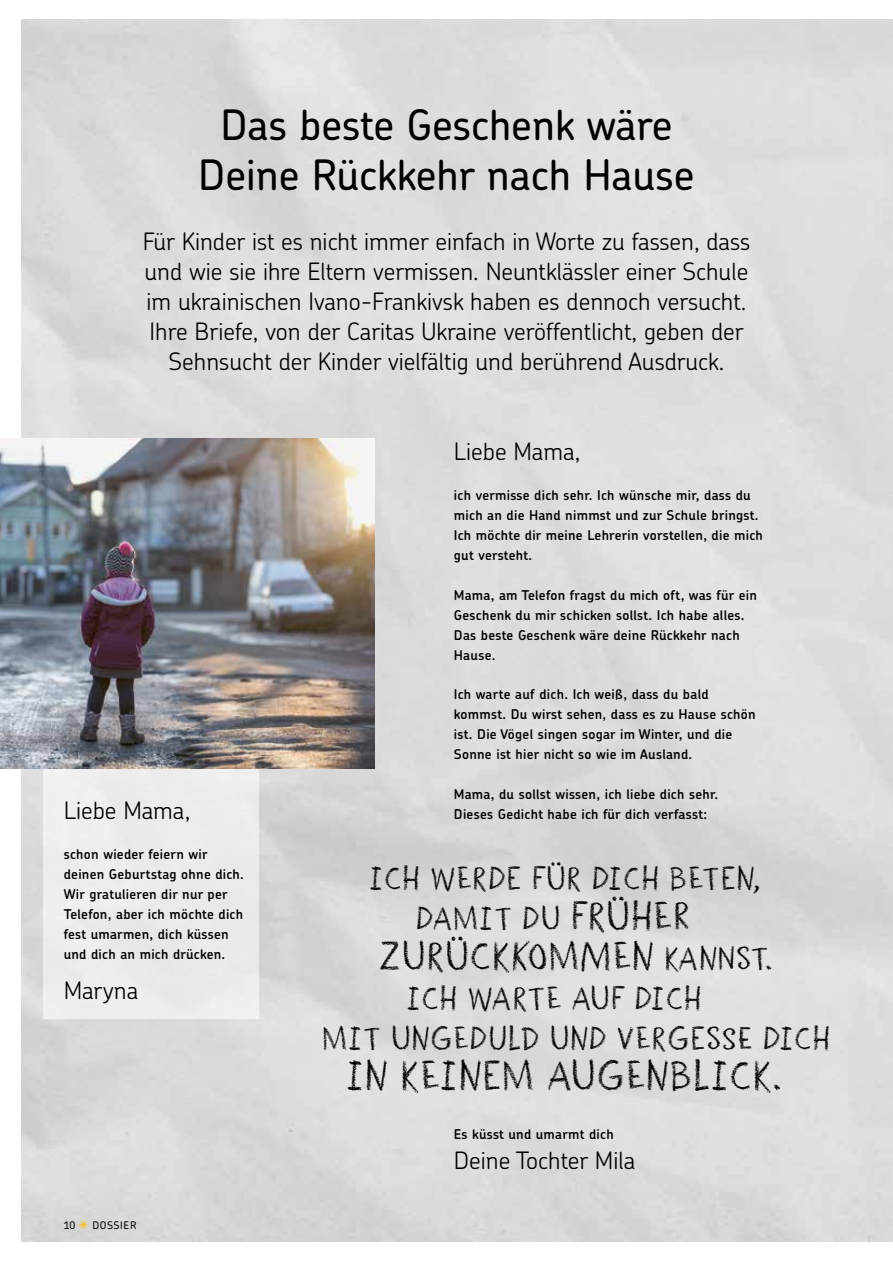
<style>
.page{position:relative;width:893px;height:1263px;background:#fff}
.page>*{position:absolute;margin:0;border:0;box-sizing:border-box;transform-origin:0 0}
.t1{font:500 42px/49.9px "Chevin Std";color:#000;text-align:center}
.t2{font:36px "Sternsinger";letter-spacing:.02em;color:#000}
.t3{font:34.5px "Sternsinger";letter-spacing:.02em;color:#000}
.t4{font:28.5px/39.9px "Sternsinger";letter-spacing:.02em;color:#000}
.t5{font:300 24px/30px "Chevin Std";color:#000;text-align:center}
.t6{font:600 13.5px/20px "Chevin Std";letter-spacing:.02em;color:#000}
.t7{font:500 10.5px "Chevin";letter-spacing:.06em;color:#000}
.s1{font-family:"Sternsinger";font-weight:400;color:#fbbe00}
.s2{font-size:34.5px}
.s3{font-size:28.5px}
</style>
<div class="page">
<img style="left:21px;top:20px;width:872px;height:1222px">
<div style="left:43px;top:759px;width:216px;height:260px;background:#ececec"></div>
<img style="left:0;top:439px;width:374px;height:329px">
<h1 class="t1" style="left:198px;top:99px;width:498px">Das beste Geschenk wäre<br>Deine Rückkehr nach Hause</h1>
<p class="t5" style="left:143px;top:225px;width:609px">Für Kinder ist es nicht immer einfach in Worte zu fassen, dass und wie sie ihre Eltern vermissen. Neuntklässler einer Schule im ukrainischen Ivano-Frankivsk haben es dennoch versucht.<br>Ihre Briefe, von der Caritas Ukraine veröffentlicht, geben der Sehnsucht der Kinder vielfältig und berührend Ausdruck.</p>
<h3 class="t5" style="left:64px;top:795px;width:128px">Liebe Mama,</h3>
<p class="t6" style="left:64px;top:844px;width:182px">schon wieder feiern wir deinen Geburtstag ohne dich.<br>Wir gratulieren dir nur per<br>Telefon, aber ich möchte dich fest umarmen, dich küssen und dich an mich drücken.</p>
<h3 class="t5" style="left:64px;top:975px;width:76px">Maryna</h3>
<p class="t7" style="left:64px;top:1218px;width:74px">10 <span class="s1">*</span> DOSSIER</p>
<h3 class="t5" style="left:454px;top:435px;width:128px">Liebe Mama,</h3>
<p class="t6" style="left:454px;top:484px;width:310px">ich vermisse dich sehr. Ich wünsche mir, dass du mich an die Hand nimmst und zur Schule bringst.<br>Ich möchte dir meine Lehrerin vorstellen, die mich gut versteht.</p>
<p class="t6" style="left:454px;top:584px;width:304px">Mama, am Telefon fragst du mich oft, was für ein Geschenk du mir schicken sollst. Ich habe alles.<br>Das beste Geschenk wäre deine Rückkehr nach Hause.</p>
<p class="t6" style="left:454px;top:684px;width:303px">Ich warte auf dich. Ich weiß, dass du bald kommst. Du wirst sehen, dass es zu Hause schön ist. Die Vögel singen sogar im Winter, und die Sonne ist hier nicht so wie im Ausland.</p>
<p class="t6" style="left:454px;top:784px;width:266px">Mama, du sollst wissen, ich liebe dich sehr.<br>Dieses Gedicht habe ich für dich verfasst:</p>
<h3 class="t4" style="left:416px;top:859px;width:346px;text-indent:-47px">ICH WERDE FÜR DICH BETEN,<br>DAMIT DU <span class="s2">FRÜHER</span></h3>
<h3 class="t3" style="left:379px;top:932px;width:395px">ZURÜCKKOMMEN <span class="s3">KANNST.</span></h3>
<h3 class="t4" style="left:322px;top:979px;width:509px;text-indent:84px">ICH WARTE AUF DICH<br>MIT UNGEDULD UND VERGESSE DICH</h3>
<h2 class="t2" style="left:346px;top:1050px;width:437px">IN KEINEM AUGENBLICK.</h2>
<p class="t6" style="left:454px;top:1124px;width:161px">Es küsst und umarmt dich</p>
<h3 class="t5" style="left:454px;top:1145px;width:183px">Deine Tochter Mila</h3>
</div>
